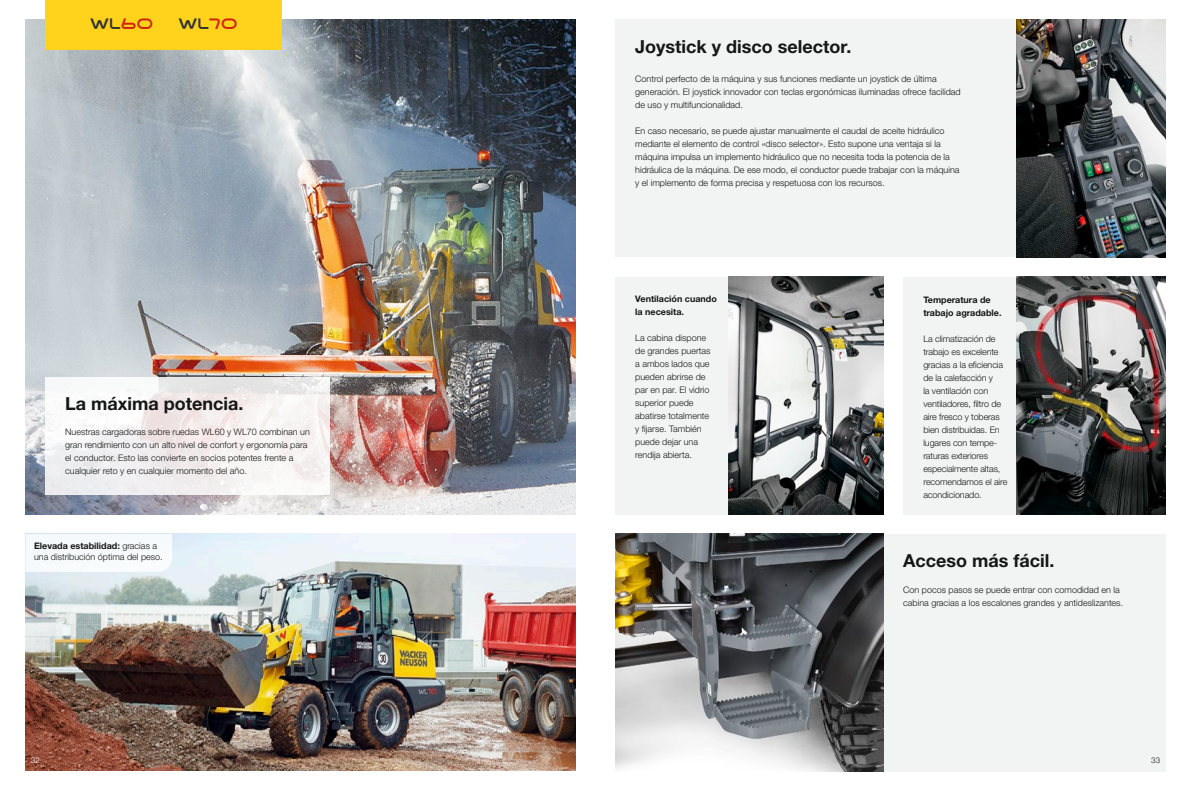
<style>
.page{position:relative;width:1191px;height:791px;background:#fff}
.page>*{position:absolute;margin:0;border:0;box-sizing:border-box;transform-origin:0 0}
.t1{font:700 18px "Helvetica Neue LTW1 G";color:#151616}
.t2{font:16px "Wacker Neuson";color:#323232}
.t3{font:300 9px/13px "Helvetica Neue LTW1 G";color:#151616}
.t4{font:700 9px/13px "Helvetica Neue LTW1 G";color:#151616}
.t5{font:300 8px "Helvetica Neue LTW1 G";color:#fff}
.t6{font:300 8px "Helvetica Neue LTW1 G";color:#151616}
.s1{color:#d12314}
.s2{font-weight:700}
</style>
<div class="page">
<img style="left:26px;top:534px;width:549px;height:237px">
<img style="left:26px;top:20px;width:549px;height:494px">
<div style="left:615px;top:20px;width:550px;height:237px;background:#f2f3f3"></div>
<div style="left:903px;top:277px;width:262px;height:237px;background:#f2f3f3"></div>
<div style="left:615px;top:277px;width:268px;height:237px;background:#f2f3f3"></div>
<div style="left:615px;top:534px;width:550px;height:237px;background:#f2f3f3"></div>
<div style="left:45px;top:0;width:237px;height:50px;background:#ffd31b"></div>
<svg style="left:45px;top:377px;width:285px;height:117px;fill:#f4f0f1"></svg>
<img style="left:1016px;top:20px;width:149px;height:237px">
<img style="left:1016px;top:277px;width:149px;height:237px">
<img style="left:729px;top:277px;width:154px;height:237px">
<img style="left:615px;top:534px;width:268px;height:237px">
<svg style="left:26px;top:534px;width:146px;height:38px"></svg>
<h2 class="t2" style="left:90px;top:16px;width:65px">WL<span class="s1">60</span></h2>
<h2 class="t2" style="left:178px;top:16px;width:61px">WL<span class="s1">70</span></h2>
<h1 class="t1" style="left:65px;top:392px;width:180px">La máxima potencia.</h1>
<p class="t3" style="left:65px;top:426px;width:246px">Nuestras cargadoras sobre ruedas WL60 y WL70 combinan un gran rendimiento con un alto nivel de confort y ergonomía para el conductor. Esto las convierte en socios potentes frente a cualquier reto y en cualquier momento del año.</p>
<p class="t3" style="left:34px;top:540px;width:130px;line-height:11px"><span class="s2">Elevada estabilidad:</span> gracias a una distribución óptima del peso.</p>
<h1 class="t1" style="left:635px;top:35px;width:218px">Joystick y disco selector.</h1>
<p class="t3" style="left:635px;top:72px;width:327px">Control perfecto de la máquina y sus funciones mediante un joystick de última generación. El joystick innovador con teclas ergonómicas iluminadas ofrece facilidad de uso y multifuncionalidad.</p>
<p class="t3" style="left:635px;top:124px;width:326px">En caso necesario, se puede ajustar manualmente el caudal de aceite hidráulico mediante el elemento de control «disco selector». Esto supone una ventaja si la máquina impulsa un implemento hidráulico que no necesita toda la potencia de la hidráulica de la máquina. De ese modo, el conductor puede trabajar con la máquina y el implemento de forma precisa y respetuosa con los recursos.</p>
<p class="t4" style="left:635px;top:293px;width:83px">Ventilación cuando la necesita.</p>
<p class="t3" style="left:635px;top:332px;width:77px">La cabina dispone de grandes puertas a ambos lados que pueden abrirse de par en par. El vidrio superior puede abatirse totalmente y fijarse. También puede dejar una rendija abierta.</p>
<p class="t4" style="left:923px;top:293px;width:80px">Temperatura de trabajo agradable.</p>
<p class="t3" style="left:923px;top:332px;width:86px">La climatización de trabajo es excelente gracias a la eficiencia de la calefacción y<br>la ventilación con ventiladores, filtro de aire fresco y toberas bien distribuidas. En lugares con tempe&shy;raturas exteriores especialmente altas, recomendamos el aire acondicionado.</p>
<h1 class="t1" style="left:903px;top:549px;width:153px">Acceso más fácil.</h1>
<p class="t3" style="left:903px;top:583px;width:221px">Con pocos pasos se puede entrar con comodidad en la cabina gracias a los escalones grandes y antideslizantes.</p>
<p class="t5" style="left:31px;top:755px;width:10px">32</p>
<p class="t6" style="left:1151px;top:755px;width:10px">33</p>
</div>
